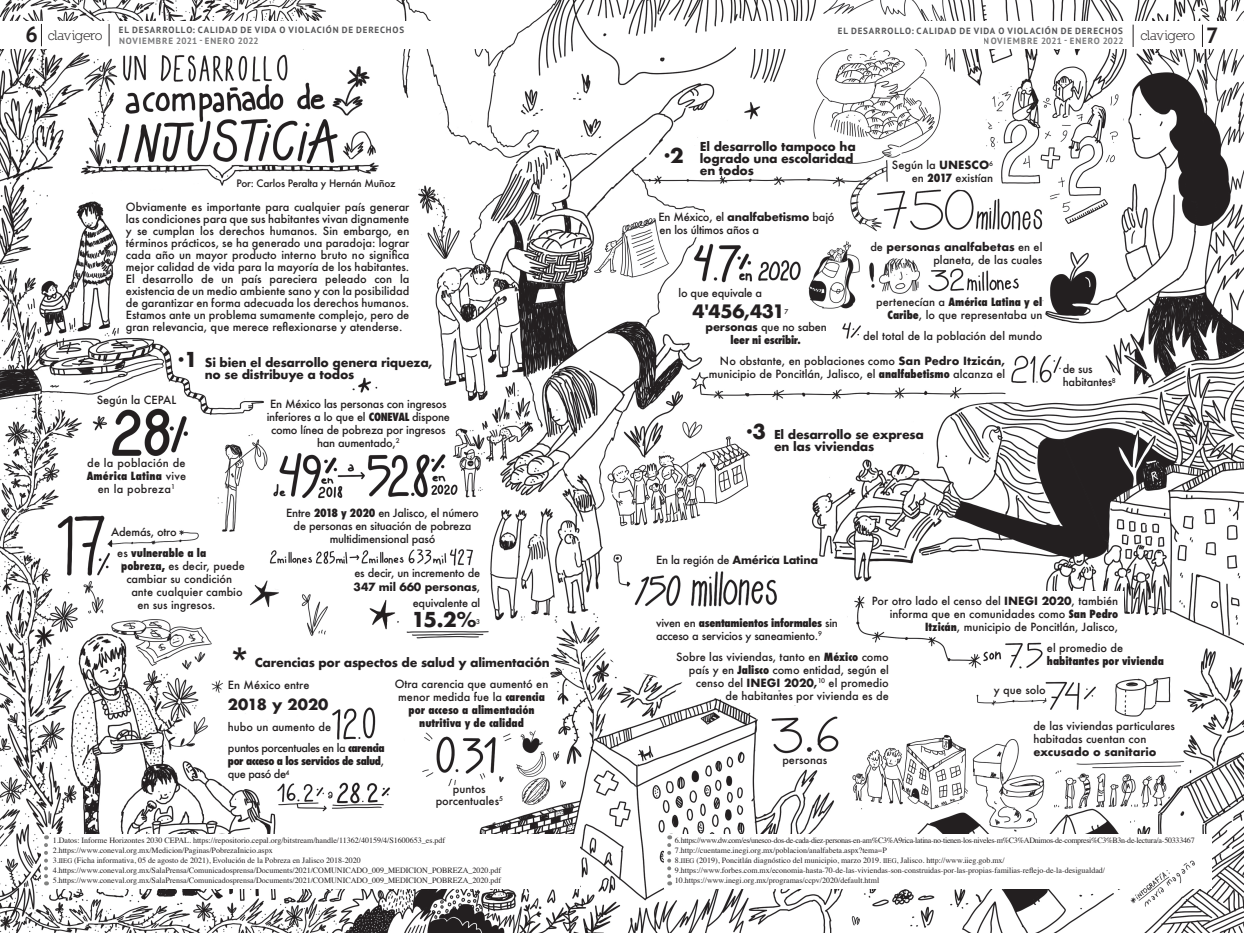
<style>
.page{position:relative;width:1244px;height:933px;background:#fff}
.page>*{position:absolute;margin:0;border:0;box-sizing:border-box;transform-origin:0 0}
.t1{font:700 38px "Futura";color:#231f20}
.t2{font:21.9px "PT Sans Bold SC850";color:#231f20}
.t3{font:700 20px "Futura";color:#231f20}
.t4{font:700 18px "Futura";letter-spacing:-.02em;color:#231f20}
.t5{font:700 15px "Futura";color:#231f20}
.t6{font:14px "Nilland";letter-spacing:-.035em;color:#231f20}
.t7{font:700 12px/12px "Futura";letter-spacing:-.02em;color:#231f20}
.t8{font:500 11px/12px "Futura";color:#231f20;text-align:right}
.t9{font:500 11px/13px "Futura";letter-spacing:-.02em;color:#231f20}
.t10{font:800 condensed 11px/13px "Futura";color:#231f20;text-align:center}
.t11{font:500 11px/21px "Futura";letter-spacing:-.04em;color:#231f20}
.t12{font:500 11px/13px "Futura";letter-spacing:.02em;color:#231f20;text-align:center}
.t13{font:700 11px "Futura";letter-spacing:-.005em;color:#231f20}
.t14{font:800 condensed 11px/13px "Futura";letter-spacing:-.04em;color:#231f20}
.t15{font:800 condensed 11px/13px "Futura";letter-spacing:-.02em;color:#231f20;text-align:center}
.t16{font:500 10px "Futura";letter-spacing:-.02em;color:#231f20}
.t17{font:700 9px/10.6px "PT Sans";letter-spacing:.09em;color:#565759}
.t18{font:700 9px "PT Sans";letter-spacing:.1em;color:#57585a}
.t19{font:8px/10px "Times";color:#231f20}
.t20{font:500 6.4px "Futura";color:#231f20}
.s1{color:#57585a}
.s2{font-family:"PT Sans Bold SC850";font-size:21.9px}
.s3{font-weight:800;font-stretch:condensed}
.s4{font-weight:700}
.s5{font-weight:500;font-stretch:normal}
.s6{font-family:"Times Roman SC850";font-size:6.8px}
.s7{font-weight:700;font-stretch:normal}
.s8{font-weight:500}
</style>
<div class="page">
<img style="left:0;top:0;width:1244px;height:932px">
<div style="left:736px;top:22px;width:508px;height:27px;background:#fff"></div>
<div style="left:0;top:22px;width:493px;height:27px;background:#fff"></div>
<svg style="left:1105px;top:367px;width:16px;height:17px"></svg>
<svg style="left:41px;top:24px;width:1px;height:22px"></svg>
<svg style="left:109px;top:24px;width:1px;height:22px"></svg>
<svg style="left:1202px;top:25px;width:1px;height:22px"></svg>
<svg style="left:1133px;top:25px;width:1px;height:22px"></svg>
<svg style="left:430px;top:794px;width:72px;height:34px"></svg>
<div style="left:41px;top:834px;width:538px;height:54px;background:#fff"></div>
<div style="left:664px;top:834px;width:547px;height:54px;background:#fff"></div>
<div style="left:979px;top:591px;width:144px;height:45px;background:#fff"></div>
<svg style="left:44px;top:835px;width:4px;height:50px"></svg>
<svg style="left:667px;top:835px;width:4px;height:50px"></svg>
<img style="left:1121px;top:860px;width:85px;height:55px">
<h2 class="t2" style="left:25px;top:20px;width:14px">6</h2>
<p class="t17" style="left:48px;top:24px;width:358px;text-indent:71px">EL DESARROLLO: CALIDAD DE VIDA O VIOLACIÓN DE DERECHOS <sup>clavigero</sup> <span class="s1">NOVIEMBRE 2021 - ENERO 2022</span></p>
<p class="t6" style="left:1140px;top:28px;width:80px">clavigero <span class="s2">7</span></p>
<p class="t17" style="left:838px;top:25px;width:287px">EL DESARROLLO: CALIDAD DE VIDA O VIOLACIÓN DE DERECHOS</p>
<p class="t18" style="left:984px;top:35px;width:141px">NOVIEMBRE 2021 - ENERO 2022</p>
<p class="t16" style="left:236px;top:176px;width:161px">Por: Carlos Peralta y Hernán Muñoz</p>
<p class="t8" style="left:126px;top:200px;width:285px;text-align:justify">Obviamente es importante para cualquier país generar las condiciones para que sus habitantes vivan dignamente y se cumplan los derechos humanos. Sin embargo, en términos prácticos, se ha generado una paradoja: lograr cada año un mayor producto interno bruto no significa mejor calidad de vida para la mayoría de los habitantes.<br>El desarrollo de un país pareciera peleado con la existencia de un medio ambiente sano y con la posibilidad de garantizar en forma adecuada los derechos humanos.<br>Estamos ante un problema sumamente complejo, pero de gran relevancia, que merece reflexionarse y atenderse.</p>
<p class="t7" style="left:205px;top:356px;width:229px">Si bien el desarrollo genera riqueza, no se distribuye a todos</p>
<h3 class="t3" style="left:178px;top:345px;width:21px">·1</h3>
<p class="t8" style="left:97px;top:393px;width:81px">Según la CEPAL</p>
<p class="t9" style="left:267px;top:397px;width:185px;text-align:center">En México las personas con ingresos inferiores a lo que el <span class="s3">CONEVAL</span> dispone como línea de pobreza por ingresos han aumentado,<sup>2</sup></p>
<p class="t12" style="left:87px;top:456px;width:101px">de la población de<br><span class="s3">América Latina</span> vive en la pobreza<sup>1</sup></p>
<p class="t9" style="left:117px;top:521px;width:90px;line-height:21px;text-indent:-6px">Además, otro<br>es <span class="s3">vulnerable a la</span></p>
<p class="t8" style="left:121px;top:559px;width:125px"><span class="s3">pobreza,</span> es decir, puede</p>
<p class="t8" style="left:126px;top:572px;width:107px">cambiar su condición</p>
<p class="t8" style="left:131px;top:585px;width:113px">ante cualquier cambio</p>
<p class="t8" style="left:137px;top:598px;width:80px">en sus ingresos.</p>
<p class="t9" style="left:286px;top:506px;width:194px;text-align:center">Entre <span class="s3">2018 y 2020</span> en Jalisco, el número de personas en situación de pobreza multidimensional pasó</p>
<p class="t9" style="left:354px;top:565px;width:128px;line-height:14px">es decir, un incremento de<br><span class="s4">347 mil 660 personas</span>,</p>
<p class="t9" style="left:413px;top:595px;width:69px">equivalente al</p>
<h3 class="t3" style="left:412px;top:605px;width:66px">15.2%</h3>
<p class="t20" style="left:476px;top:616px;width:5px">3</p>
<p class="t7" style="left:255px;top:656px;width:296px">Carencias por aspectos de salud y alimentación</p>
<p class="t8" style="left:228px;top:678px;width:83px">En México entre</p>
<h3 class="t5" style="left:228px;top:693px;width:102px">2018 y 2020</h3>
<p class="t11" style="left:228px;top:716px;width:158px">hubo un aumento de<br>puntos porcentuales en la <span class="s3">carencia</span></p>
<p class="t14" style="left:228px;top:754px;width:158px">por acceso a los servicios de salud<span class="s5">, que pasó de</span><sup>4</sup></p>
<h1 class="t1" style="left:227px;top:637px;width:27px">*</h1>
<p class="t10" style="left:395px;top:677px;width:155px"><span class="s5">Otra carencia que aumentó en menor medida fue la</span> carencia por acceso a alimentación nutritiva y de calidad</p>
<p class="t8" style="left:436px;top:782px;width:69px;text-align:center">puntos porcentuales<sup>5</sup></p>
<p class="t19" style="left:53px;top:834px;width:450px">1.Datos: Informe Horizontes 2030 CEPAL. https://repositorio.cepal.org/bitstream/handle/11362/40159/4/S1600653_es.pdf 2.https://www.coneval.org.mx/Medicion/Paginas/PobrezaInicio.aspx<br>3.<span class="s6">IIEG</span> (Ficha informativa, 05 de agosto de 2021), Evolución de la Pobreza en Jalisco 2018-2020<br>4.https://www.coneval.org.mx/SalaPrensa/Comunicadosprensa/Documents/2021/COMUNICADO_009_MEDICION_POBREZA_2020.pdf 5.https://www.coneval.org.mx/SalaPrensa/Comunicadosprensa/Documents/2021/COMUNICADO_009_MEDICION_POBREZA_2020.pdf</p>
<h3 class="t3" style="left:664px;top:141px;width:21px">·2</h3>
<p class="t7" style="left:700px;top:140px;width:157px">El desarrollo tampoco ha logrado una escolaridad en todos</p>
<p class="t9" style="left:658px;top:210px;width:178px">En México, el <span class="s4">analfabetismo</span> bajó en los últimos años a</p>
<p class="t8" style="left:892px;top:158px;width:103px;line-height:13px">Según la <span class="s4">UNESCO</span><sup>6 </sup>en <span class="s3">2017</span> existían</p>
<p class="t8" style="left:870px;top:240px;width:174px;line-height:13px">de <span class="s4">personas analfabetas</span> en el planeta, de las cuales</p>
<p class="t8" style="left:876px;top:295px;width:168px;line-height:13px">pertenecían a <span class="s3">América Latina y el<br>Caribe</span>, lo que representaba un</p>
<p class="t8" style="left:863px;top:329px;width:181px">del total de la población del mundo</p>
<p class="t9" style="left:678px;top:286px;width:85px">lo que equivale a</p>
<h3 class="t4" style="left:692px;top:298px;width:94px">4'456,431</h3>
<p class="t20" style="left:784px;top:307px;width:5px">7</p>
<p class="t15" style="left:705px;top:320px;width:123px"><span class="s7">personas</span> <span class="s5">que no saben </span>leer ni escribir.</p>
<p class="t8" style="left:709px;top:354px;width:298px;line-height:13px">No obstante, en poblaciones como <span class="s4">San Pedro Itzicán, </span>municipio de Poncitlán, Jalisco, el <span class="s3">analfabetismo</span> alcanza el</p>
<p class="t9" style="left:1063px;top:362px;width:55px">de sus habitantes<sup>8</sup></p>
<h3 class="t3" style="left:746px;top:417px;width:21px">·3</h3>
<p class="t7" style="left:774px;top:428px;width:151px">El desarrollo se expresa en las viviendas</p>
<p class="t13" style="left:656px;top:551px;width:164px"><span class="s8">En la región de</span> América Latina</p>
<p class="t8" style="left:872px;top:594px;width:248px;line-height:13px">Por otro lado el censo del <span class="s4">INEGI 2020</span>, también informa que en comunidades como <span class="s3">San Pedro<br>Itzicán</span>, municipio de Poncitlán, Jalisco,</p>
<p class="t8" style="left:1047px;top:641px;width:78px">el promedio de</p>
<p class="t10" style="left:1047px;top:654px;width:119px">habitantes por vivienda</p>
<p class="t8" style="left:994px;top:683px;width:53px">y que solo</p>
<p class="t8" style="left:1033px;top:718px;width:143px;line-height:13px;text-align:left">de las viviendas particulares habitadas cuentan con</p>
<p class="t13" style="left:1033px;top:743px;width:125px">excusado o sanitario</p>
<p class="t9" style="left:656px;top:615px;width:183px">viven en <span class="s3">asentamientos informales</span> sin acceso a servicios y saneamiento.<sup>9</sup></p>
<p class="t8" style="left:676px;top:649px;width:214px;line-height:13px">Sobre las viviendas, tanto en <span class="s3">México</span> como país y en <span class="s3">Jalisco</span> como entidad, según el censo del <span class="s4">INEGI 2020,</span><sup>10</sup> el promedio<br>de habitantes por vivienda es de</p>
<p class="t8" style="left:782px;top:753px;width:46px">personas</p>
<p class="t19" style="left:675px;top:834px;width:521px">6. https://www.dw.com/es/unesco-dos-de-cada-diez-personas-en-am%C3%A9rica-latina-no-tienen-los-niveles-m%C3%ADnimos-de-compresi%C3%B3n-de-lectura/a-50333467<br>7.http://cuentame.inegi.org.mx/poblacion/analfabeta.aspx?tema=P<br>8.<span class="s6">IIEG</span> (2019), Poncitlán diagnóstico del municipio, marzo 2019. <span class="s6">IIEG</span>, Jalisco. http://www.iieg.gob.mx/ 9.https://www.forbes.com.mx/economia-hasta-70-de-las-viviendas-son-construidas-por-las-propias-familias-reflejo-de-la-desigualdad/ 10.https://www.inegi.org.mx/programas/ccpv/2020/default.html</p>
</div>
